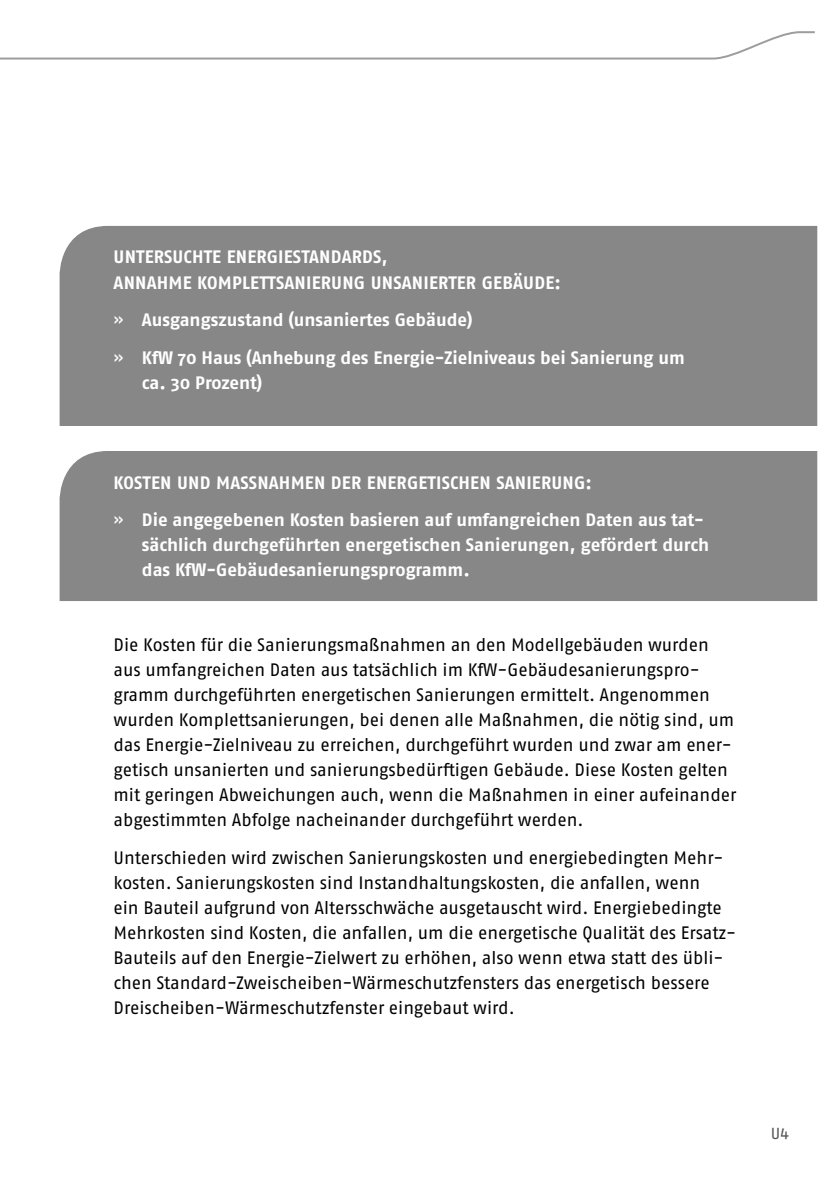
<style>
.page{position:relative;width:840px;height:1191px;background:#fff}
.page>*{position:absolute;margin:0;border:0;box-sizing:border-box;transform-origin:0 0}
.t1{font:18px/25px "Fago OT";letter-spacing:-.005em;color:#000}
.t2{font:700 18px/37.4px "Fago OT";color:#fff}
.t3{font:16px "Fago OT";color:#575756}
.s1{font-weight:400}
</style>
<div class="page">
<svg style="left:0;top:31px;width:815px;height:29px"></svg>
<div style="left:60px;top:226px;width:756px;height:200px;background:#878787"></div>
<div style="left:60px;top:451px;width:756px;height:150px;background:#878787"></div>
<p class="t2" style="left:113px;top:244px;width:448px;line-height:26px">Untersuchte Energiestandards,<br>Annahme Komplettsanierung unsanierter Gebäude:</p>
<p class="t2" style="left:113px;top:301px;width:572px"><span class="s1">»</span> Ausgangszustand (unsaniertes Gebäude)<br><span class="s1">»</span> KfW 70 Haus (Anhebung des Energie-Zielniveaus bei Sanierung um</p>
<p class="t2" style="left:142px;top:363px;width:122px">ca. 30 Prozent)</p>
<p class="t2" style="left:113px;top:463px;width:591px">Kosten und MaSSnahmen der energetischen Sanierung:<br><span class="s1">»</span> Die angegebenen Kosten basieren auf umfangreichen Daten aus tat-</p>
<p class="t2" style="left:142px;top:532px;width:568px;line-height:25px">sächlich durchgeführten energetischen Sanierungen, gefördert durch das KfW-Gebäudesanierungsprogramm.</p>
<p class="t1" style="left:113px;top:632px;width:624px">Die Kosten für die Sanierungsmaßnahmen an den Modellgebäuden wurden aus umfangreichen Daten aus tatsächlich im KfW-Gebäudesanierungspro&shy;gramm durchgeführten energetischen Sanierungen ermittelt. Angenommen wurden Komplettsanierungen, bei denen alle Maßnahmen, die nötig sind, um das Energie-Zielniveau zu erreichen, durchgeführt wurden und zwar am ener&shy;getisch unsanierten und sanierungsbedürftigen Gebäude. Diese Kosten gelten mit geringen Abweichungen auch, wenn die Maßnahmen in einer aufeinander abgestimmten Abfolge nacheinander durchgeführt werden.</p>
<p class="t1" style="left:113px;top:845px;width:623px">U nterschieden wird zwischen Sanierungskosten und energiebedingten Mehr&shy;kosten. Sanierungskosten sind Instandhaltungskosten, die anfallen, wenn<br>ein Bauteil aufgrund von Altersschwäche ausgetauscht wird. Energiebedingte Mehrkosten sind Kosten, die anfallen, um die energetische Qualität des Ersatz-Bauteils auf den Energie-Zielwert zu erhöhen, also wenn etwa statt des übli&shy;chen Standard-Zweischeiben-Wärmeschutzfensters das energetisch bessere Dreischeiben-Wärmeschutzfenster eingebaut wird.</p>
<p class="t3" style="left:770px;top:1123px;width:20px">u4</p>
</div>
